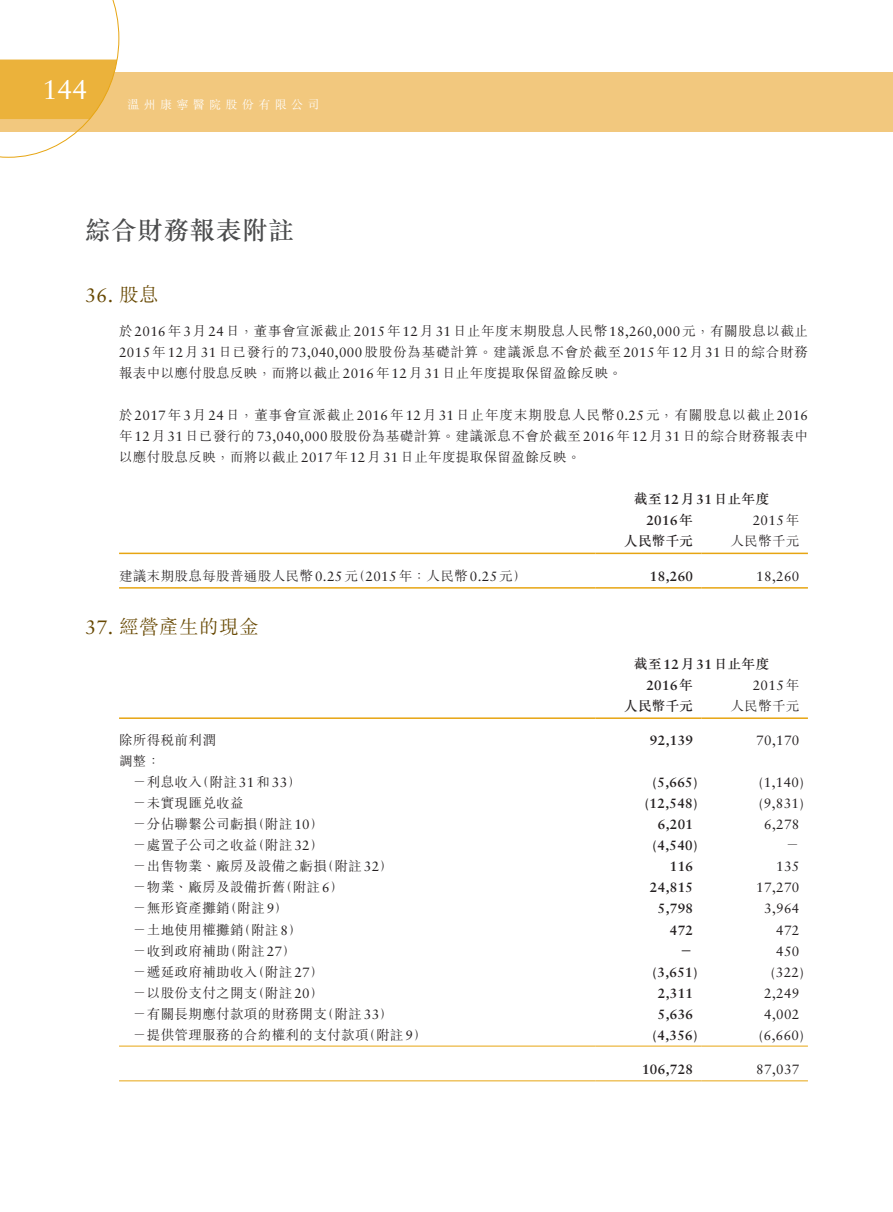
<style>
.page{position:relative;width:893px;height:1212px;background:#fff}
.page>*{position:absolute;margin:0;border:0;box-sizing:border-box;transform-origin:0 0}
.t1{font:27px "Sabon LT Std";color:#fff}
.t2{font:500 25.5px "M Sung HK";letter-spacing:.03em;color:#4b4c4d}
._3__標題{font:300 19.5px "M Sung HK";letter-spacing:.03em;color:#664700}
._3__標題-2{font:19.5px "Sabon LT Std";color:#664700}
._1__內文{font:300 13.5px/21px "M Sung HK";letter-spacing:.03em;color:#231f20;text-align:justify}
._1__內文-2{font:700 13.5px "Sabon LT Std";letter-spacing:.03em;color:#231f20}
._1__內文-3{font:13.5px "Sabon LT Std";letter-spacing:.03em;color:#231f20}
._1__內文-4{font:500 13.5px "M Sung HK";letter-spacing:.03em;color:#231f20}
.t3{font:300 12px "M Sung HK";letter-spacing:.36em;color:#fff}
.s1{font-family:"M Sung HK";font-weight:300}
.s2{font-family:"Sabon LT Std";font-weight:400}
.s3{font-family:"Sabon LT Std";font-weight:700}
.s4{font-family:"M Sung HK";font-weight:500}
</style>
<div class="page">
<div style="left:0;top:72px;width:892px;height:60px;background:#f2c87e"></div>
<svg style="left:0;top:0;width:119px;height:157px"></svg>
<hr style="left:119px;top:553px;width:476px;height:1px;background:#e7a512">
<hr style="left:595px;top:553px;width:107px;height:1px;background:#e7a512">
<hr style="left:702px;top:553px;width:106px;height:1px;background:#e7a512">
<hr style="left:119px;top:587px;width:476px;height:2px;background:#e7a512">
<hr style="left:595px;top:587px;width:107px;height:2px;background:#e7a512">
<hr style="left:702px;top:587px;width:106px;height:2px;background:#e7a512">
<hr style="left:119px;top:717px;width:476px;height:2px;background:#e7a512">
<hr style="left:595px;top:717px;width:107px;height:2px;background:#e7a512">
<hr style="left:702px;top:717px;width:106px;height:2px;background:#e7a512">
<hr style="left:119px;top:1046px;width:476px;height:1px;background:#e7a512">
<hr style="left:595px;top:1046px;width:107px;height:1px;background:#e7a512">
<hr style="left:702px;top:1046px;width:106px;height:1px;background:#e7a512">
<hr style="left:119px;top:1080px;width:476px;height:1px;background:#e7a512">
<hr style="left:595px;top:1080px;width:107px;height:1px;background:#e7a512">
<hr style="left:702px;top:1080px;width:106px;height:1px;background:#e7a512">
<h1 class="t1" style="left:43px;top:73px;width:47px">144</h1>
<p class="t3" style="left:128px;top:96px;width:193px">溫州康寧醫院股份有限公司</p>
<h2 class="t2" style="left:85px;top:212px;width:210px">綜合財務報表附註</h2>
<p class="_3__標題-2" style="left:85px;top:284px;width:75px">36. <span class="s1">股息</span></p>
<p class="_1__內文" style="left:119px;top:320px;width:690px">於<span class="s2">2016</span>年<span class="s2">3</span>月<span class="s2">24</span>日，董事會宣派截止<span class="s2">2015</span>年<span class="s2">12</span>月<span class="s2">31</span>日止年度末期股息人民幣<span class="s2">18,260,000</span>元，有關股息以截止<span class="s2">2015</span>年<span class="s2">12</span>月<span class="s2">31</span>日已發行的<span class="s2">73,040,000</span>股股份為基礎計算。建議派息不會於截至<span class="s2">2015</span>年<span class="s2">12</span>月<span class="s2">31</span>日的綜合財務報表中以應付股息反映，而將以截止<span class="s2">2016</span>年<span class="s2">12</span>月<span class="s2">31</span>日止年度提取保留盈餘反映。</p>
<p class="_1__內文" style="left:119px;top:404px;width:690px">於<span class="s2">2017</span>年<span class="s2">3</span>月<span class="s2">24</span>日，董事會宣派截止<span class="s2">2016</span>年<span class="s2">12</span>月<span class="s2">31</span>日止年度末期股息人民幣<span class="s2">0.25</span>元，有關股息以截止<span class="s2">2016</span>年<span class="s2">12</span>月<span class="s2">31</span>日已發行的<span class="s2">73,040,000</span>股股份為基礎計算。建議派息不會於截至<span class="s2">2016</span>年<span class="s2">12</span>月<span class="s2">31</span>日的綜合財務報表中以應付股息反映，而將以截止<span class="s2">2017</span>年<span class="s2">12</span>月<span class="s2">31</span>日止年度提取保留盈餘反映。</p>
<p class="_1__內文-4" style="left:634px;top:490px;width:137px">截至<span class="s3">12</span>月<span class="s3">31</span>日止年度</p>
<p class="_1__內文-2" style="left:646px;top:512px;width:48px">2016<span class="s4">年</span></p>
<p class="_1__內文-3" style="left:753px;top:512px;width:48px">2015<span class="s1">年</span></p>
<p class="_1__內文-4" style="left:624px;top:532px;width:71px">人民幣千元</p>
<p class="_1__內文" style="left:730px;top:530px;width:71px">人民幣千元</p>
<p class="_1__內文" style="left:119px;top:564px;width:409px">建議末期股息每股普通股人民幣<span class="s2">0.25</span>元（<span class="s2">2015</span>年：人民幣<span class="s2">0.25</span>元）</p>
<p class="_1__內文-2" style="left:650px;top:567px;width:45px">18,260</p>
<p class="_1__內文-3" style="left:756px;top:568px;width:45px">18,260</p>
<p class="_3__標題" style="left:85px;top:613px;width:175px"><span class="s2">37.</span> 經營產生的現金</p>
<p class="_1__內文-4" style="left:634px;top:654px;width:137px">截至<span class="s3">12</span>月<span class="s3">31</span>日止年度</p>
<p class="_1__內文-2" style="left:646px;top:677px;width:48px">2016<span class="s4">年</span></p>
<p class="_1__內文-3" style="left:753px;top:677px;width:48px">2015<span class="s1">年</span></p>
<p class="_1__內文-4" style="left:624px;top:696px;width:71px">人民幣千元</p>
<p class="_1__內文" style="left:730px;top:695px;width:71px">人民幣千元</p>
<p class="_1__內文" style="left:119px;top:729px;width:98px">除所得稅前利潤</p>
<p class="_1__內文-2" style="left:650px;top:732px;width:45px">92,139</p>
<p class="_1__內文-3" style="left:756px;top:733px;width:45px">70,170</p>
<p class="_1__內文" style="left:119px;top:750px;width:43px">調整：</p>
<p class="_1__內文" style="left:133px;top:771px;width:170px">－利息收入（附註<span class="s2">31</span>和<span class="s2">33</span>）</p>
<p class="_1__內文-2" style="left:653px;top:774px;width:47px">(5,665)</p>
<p class="_1__內文-3" style="left:759px;top:775px;width:47px">(1,140)</p>
<p class="_1__內文" style="left:133px;top:792px;width:112px">－未實現匯兌收益</p>
<p class="_1__內文-2" style="left:645px;top:795px;width:54px">(12,548)</p>
<p class="_1__內文-3" style="left:759px;top:796px;width:47px">(9,831)</p>
<p class="_1__內文" style="left:133px;top:813px;width:192px">－分佔聯繫公司虧損（附註<span class="s2">10</span>）</p>
<p class="_1__內文-2" style="left:658px;top:816px;width:37px">6,201</p>
<p class="_1__內文-3" style="left:764px;top:817px;width:37px">6,278</p>
<p class="_1__內文" style="left:133px;top:834px;width:192px">－處置子公司之收益（附註<span class="s2">32</span>）</p>
<p class="_1__內文-2" style="left:653px;top:837px;width:47px">(4,540)</p>
<p class="_1__內文" style="left:786px;top:834px;width:15px">－</p>
<p class="_1__內文" style="left:133px;top:855px;width:262px">－出售物業、廠房及設備之虧損（附註<span class="s2">32</span>）</p>
<p class="_1__內文-2" style="left:670px;top:858px;width:25px">116</p>
<p class="_1__內文-3" style="left:776px;top:859px;width:25px">135</p>
<p class="_1__內文" style="left:133px;top:876px;width:212px">－物業、廠房及設備折舊（附註<span class="s2">6</span>）</p>
<p class="_1__內文-2" style="left:650px;top:879px;width:45px">24,815</p>
<p class="_1__內文-3" style="left:756px;top:880px;width:45px">17,270</p>
<p class="_1__內文" style="left:133px;top:897px;width:157px">－無形資產攤銷（附註<span class="s2">9</span>）</p>
<p class="_1__內文-2" style="left:658px;top:900px;width:37px">5,798</p>
<p class="_1__內文-3" style="left:764px;top:901px;width:37px">3,964</p>
<p class="_1__內文" style="left:133px;top:918px;width:170px">－土地使用權攤銷（附註<span class="s2">8</span>）</p>
<p class="_1__內文-2" style="left:670px;top:921px;width:25px">472</p>
<p class="_1__內文-3" style="left:776px;top:922px;width:25px">472</p>
<p class="_1__內文" style="left:133px;top:939px;width:164px">－收到政府補助（附註<span class="s2">27</span>）</p>
<p class="_1__內文-4" style="left:680px;top:941px;width:15px">－</p>
<p class="_1__內文-3" style="left:776px;top:943px;width:25px">450</p>
<p class="_1__內文" style="left:133px;top:960px;width:192px">－遞延政府補助收入（附註<span class="s2">27</span>）</p>
<p class="_1__內文-2" style="left:653px;top:963px;width:47px">(3,651)</p>
<p class="_1__內文-3" style="left:771px;top:964px;width:35px">(322)</p>
<p class="_1__內文" style="left:133px;top:981px;width:192px">－以股份支付之開支（附註<span class="s2">20</span>）</p>
<p class="_1__內文-2" style="left:658px;top:984px;width:37px">2,311</p>
<p class="_1__內文-3" style="left:764px;top:985px;width:37px">2,249</p>
<p class="_1__內文" style="left:133px;top:1002px;width:262px">－有關長期應付款項的財務開支（附註<span class="s2">33</span>）</p>
<p class="_1__內文-2" style="left:658px;top:1005px;width:37px">5,636</p>
<p class="_1__內文-3" style="left:764px;top:1006px;width:37px">4,002</p>
<p class="_1__內文" style="left:133px;top:1023px;width:295px">－提供管理服務的合約權利的支付款項（附註<span class="s2">9</span>）</p>
<p class="_1__內文-2" style="left:653px;top:1026px;width:47px">(4,356)</p>
<p class="_1__內文-3" style="left:759px;top:1027px;width:47px">(6,660)</p>
<p class="_1__內文-2" style="left:642px;top:1061px;width:53px">106,728</p>
<p class="_1__內文-3" style="left:756px;top:1061px;width:45px">87,037</p>
</div>
